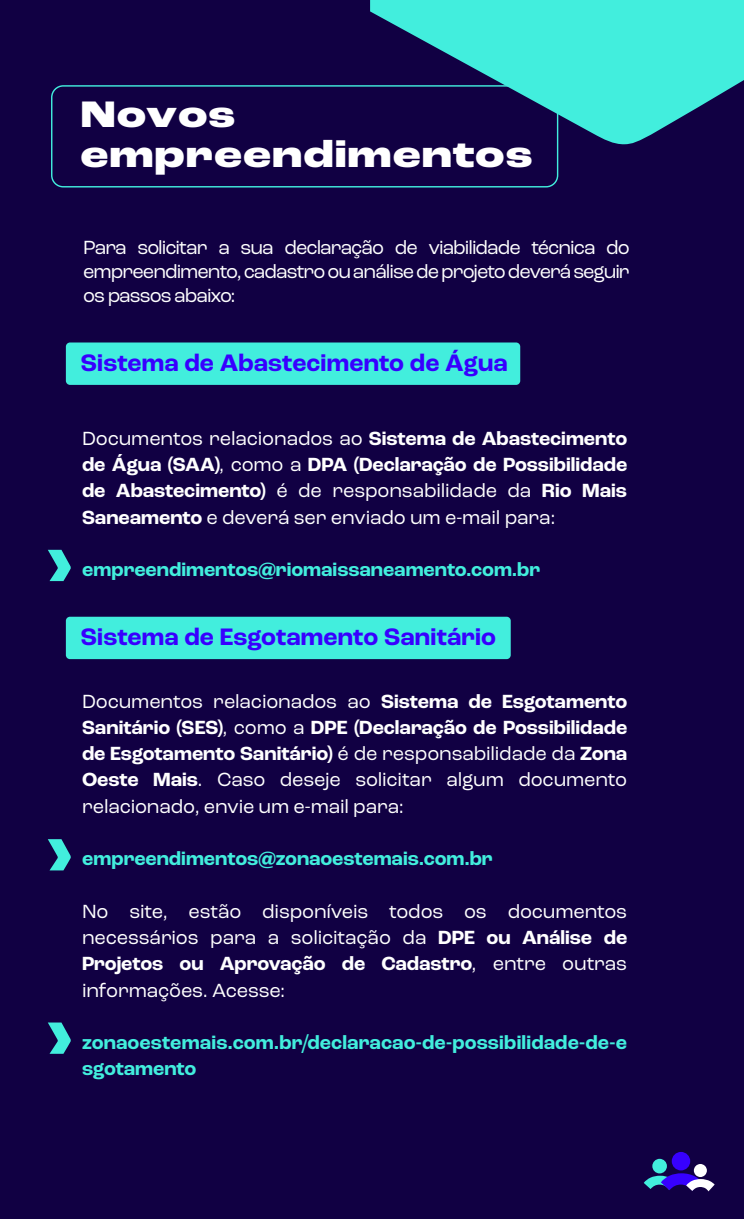
<style>
.page{position:relative;width:744px;height:1219px;background:#fff}
.page>*{position:absolute;margin:0;border:0;box-sizing:border-box;transform-origin:0 0}
.t1{font:800 expanded 38.62px/39.8px "Roc Grotesk";letter-spacing:.025em;color:#fff}
.t2{font:700 25px "Roc Grotesk";letter-spacing:.005em;color:#3700ff}
.t3{font:20px/26.2px "Roc Grotesk";letter-spacing:-.015em;color:#fff;text-align:justify}
.t4{font:700 20px/26.2px "Roc Grotesk";color:#fff;text-align:justify}
.t5{font:700 20px/26.2px "Roc Grotesk";color:#42eedd}
.s1{font-weight:400}
.s2{font-weight:700}
</style>
<div class="page">
<div style="left:0;top:0;width:744px;height:1218px;background:#110043"></div>
<div style="left:652px;top:1158px;width:15px;height:15px;background:#42eedd;border-radius:50%"></div>
<div style="left:672px;top:1151px;width:18px;height:19px;background:#3700ff;border-radius:50%"></div>
<svg style="left:694px;top:1163px;width:13px;height:13px"></svg>
<svg style="left:644px;top:1172px;width:71px;height:18px"></svg>
<div style="left:66px;top:342px;width:454px;height:43px;background:#42eedd;border-radius:4px"></div>
<div style="left:51px;top:85px;width:507px;height:102px;border:1px solid #42eedd;border-radius:11px"></div>
<div style="left:66px;top:616px;width:445px;height:43px;background:#42eedd;border-radius:4px"></div>
<svg style="left:370px;top:0;width:374px;height:144px;fill:#42eedd"></svg>
<svg style="left:48px;top:549px;width:23px;height:32px"></svg>
<svg style="left:48px;top:839px;width:23px;height:31px"></svg>
<svg style="left:48px;top:1022px;width:23px;height:31px"></svg>
<h1 class="t1" style="left:80px;top:96px;width:454px">Novos empreendimentos</h1>
<p class="t3" style="left:83px;top:235px;width:548px;line-height:24.2px">Para solicitar a sua declaração de viabilidade técnica do empreendimento, cadastro ou análise de projeto deverá seguir os passos abaixo:</p>
<p class="t2" style="left:81px;top:347px;width:429px">Sistema de Abastecimento de Água</p>
<p class="t4" style="left:82px;top:425px;width:547px"><span class="s1">Documentos relacionados ao</span> Sistema de Abastecimento de Água (SAA)<span class="s1">, como a</span> DPA (Declaração de Possibilidade de Abastecimento) <span class="s1">é de responsabilidade da</span> Rio Mais Saneamento <span class="s1">e deverá ser enviado um e-mail para:</span></p>
<p class="t5" style="left:82px;top:556px;width:460px">empreendimentos@riomaissaneamento.com.br</p>
<p class="t2" style="left:81px;top:621px;width:417px">Sistema de Esgotamento Sanitário</p>
<p class="t3" style="left:82px;top:687px;width:547px">Documentos relacionados ao <span class="s2">Sistema de Esgotamento Sanitário (SES)</span>, como a <span class="s2">DPE (Declaração de Possibilidade de Esgotamento Sanitário)</span> é de responsabilidade da <span class="s2">Zona Oeste Mais</span>. Caso deseje solicitar algum documento relacionado, envie um e-mail para:</p>
<p class="t5" style="left:82px;top:845px;width:412px">empreendimentos@zonaoestemais.com.br</p>
<p class="t3" style="left:82px;top:897px;width:547px">No site, estão disponíveis todos os documentos necessários para a solicitação da <span class="s2">DPE ou Análise de Projetos ou Aprovação de Cadastro</span>, entre outras informações. Acesse:</p>
<p class="t5" style="left:82px;top:1029px;width:546px">zonaoestemais.com.br/declaracao-de-possibilidade-de-e sgotamento</p>
</div>
